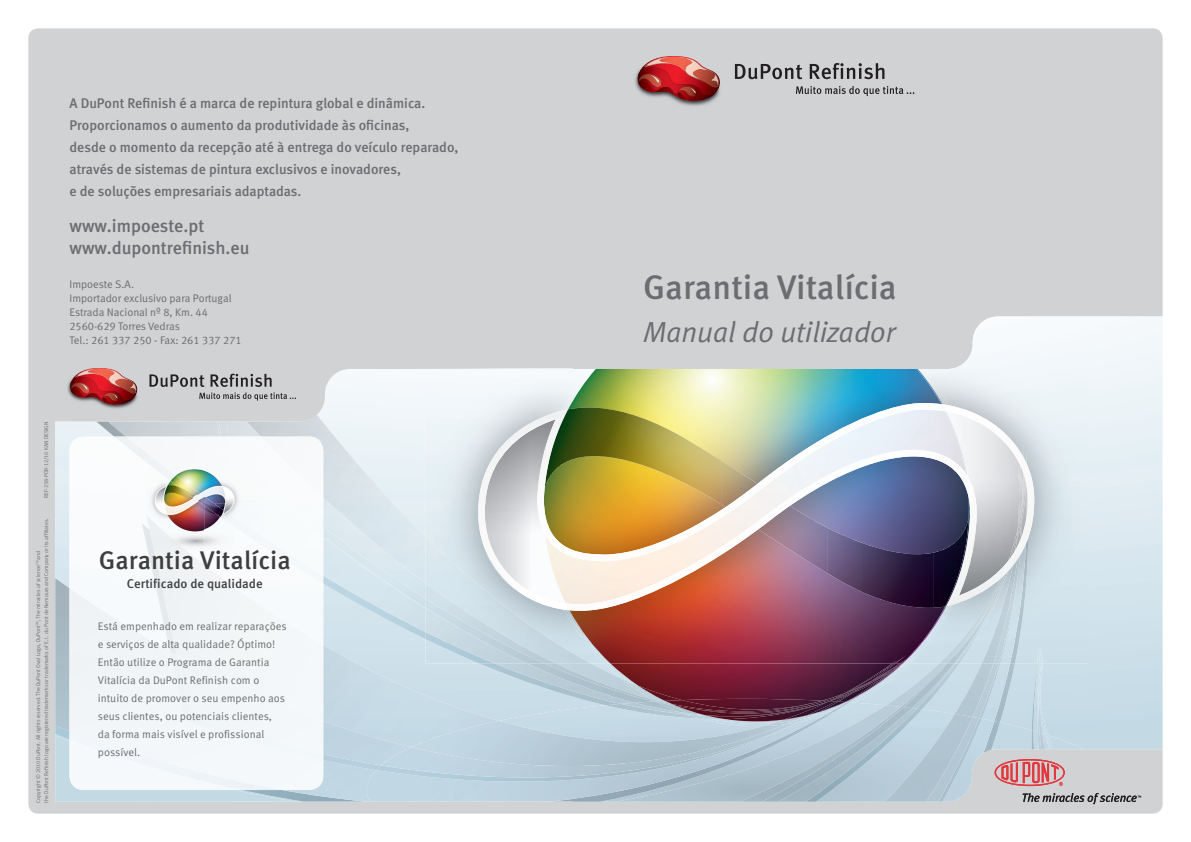
<style>
.page{position:relative;width:1191px;height:842px;background:#fff}
.page>*{position:absolute;margin:0;border:0;box-sizing:border-box;transform-origin:0 0}
.t1{font:500 34px "Meta Pro";color:#6c6d70}
.t2{font:italic 29px "Meta Normal LF";color:#6c6d70}
.t3{font:500 25.5px "Meta Pro";color:#3e3e3f}
.t4{font:500 18px/22px "Meta";color:#6c6d70}
.t5{font:500 14px/22px "Meta";color:#6c6d70}
.t6{font:500 12.7px "Meta Pro";color:#3e3e3f}
.t7{font:11px/18px "Meta Pro";color:#6c6d70}
.t8{font:11px/14px "Meta Normal LF";color:#6c6d70}
.t9{font:5.5px/8px "Meta Normal LF";color:#6c6d70}
</style>
<div class="page">
<img style="left:28px;top:28px;width:1135px;height:786px">
<p class="t5" style="left:69px;top:92px;width:390px">A DuPont Refinish é a marca de repintura global e dinâmica.<br>Proporcionamos o aumento da produtividade às oficinas,<br>desde o momento da recepção até à entrega do veículo reparado, através de sistemas de pintura exclusivos e inovadores,<br>e de soluções empresariais adaptadas.</p>
<p class="t4" style="left:69px;top:214px;width:181px">www.impoeste.pt www.dupontrefinish.eu</p>
<p class="t8" style="left:69px;top:277px;width:174px">Impoeste S.A.<br>Importador exclusivo para Portugal<br>Estrada Nacional nº 8, Km. 44<br>2560-629 Torres Vedras<br>Tel.: 261 337 250 - Fax: 261 337 271</p>
<p class="t9" style="left:42px;top:498px;width:78px;rotate:-90deg">REF-238-POR-12/10 KAN DESIGN</p>
<p class="t9" style="left:34px;top:803px;width:286px;rotate:-90deg">Copyright © 2010 DuPont. All rights reserved. The DuPont Oval Logo, DuPont<sup>TM</sup>, The miracles of science<sup>TM</sup> and<br>the DuPont Refinish logo are registered trademarks or trademarks of E. I. du Pont de Nemours and Company or its affiliates.</p>
<h3 class="t3" style="left:99px;top:541px;width:193px">Garantia Vitalícia</h3>
<p class="t6" style="left:127px;top:573px;width:137px">Certificado de qualidade</p>
<p class="t7" style="left:98px;top:616px;width:190px">Está empenhado em realizar reparações e serviços de alta qualidade? Óptimo!<br>Então utilize o Programa de Garantia Vitalícia da DuPont Refinish com o intuito de promover o seu empenho aos seus clientes, ou potenciais clientes, da forma mais visível e profissional possível.</p>
<h1 class="t1" style="left:643px;top:261px;width:255px">Garantia Vitalícia</h1>
<h2 class="t2" style="left:643px;top:316px;width:254px">Manual do utilizador</h2>
</div>
